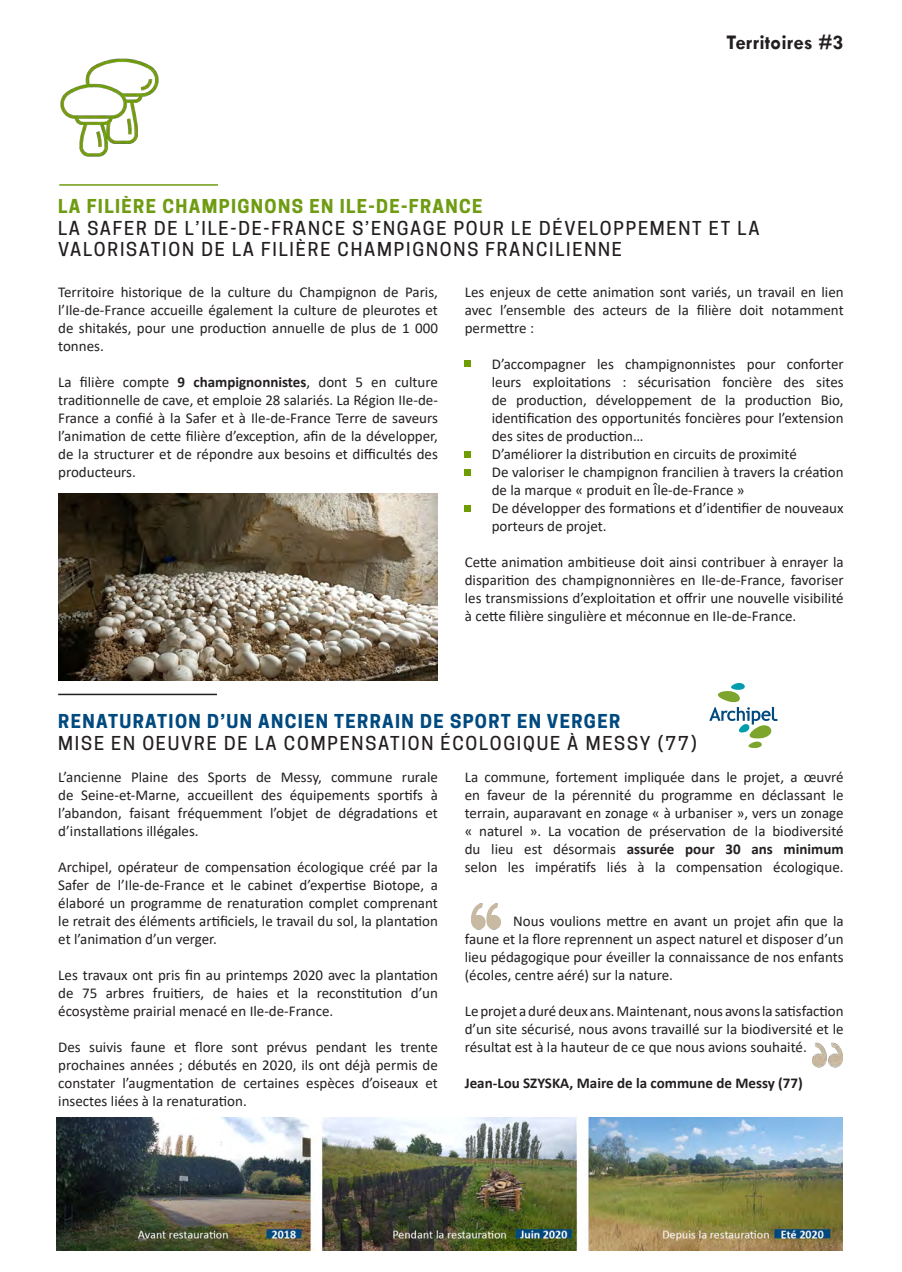
<style>
.page{position:relative;width:902px;height:1272px;background:#fff}
.page>*{position:absolute;margin:0;border:0;box-sizing:border-box;transform-origin:0 0}
.t1{font:700 21px "Tw Cen";color:#231f20}
.t2{font:500 18px/21.6px "Cooper Hewitt";letter-spacing:.1em;color:#231f20}
.t3{font:700 18px "Cooper Hewitt";letter-spacing:.075em;color:#004a7f}
.t4{font:700 18px "Cooper Hewitt";letter-spacing:.075em;color:#6f9c12}
.t5{font:15px/18px "Calibri";color:#231f20;text-align:justify}
.t6{font:700 15px "Calibri";color:#231f20}
.s1{font-weight:700}
</style>
<div class="page">
<img style="left:60px;top:58px;width:99px;height:99px">
<hr style="left:59px;top:184px;width:159px;height:2px;background:#6f9c12">
<img style="left:57px;top:1117px;width:785px;height:133px">
<svg style="left:709px;top:683px;width:68px;height:65px"></svg>
<hr style="left:58px;top:693px;width:159px;height:2px;background:#231f20">
<div style="left:464px;top:360px;width:7px;height:7px;background:#6f9c00"></div>
<div style="left:464px;top:451px;width:7px;height:6px;background:#6f9c00"></div>
<div style="left:464px;top:469px;width:7px;height:6px;background:#6f9c00"></div>
<div style="left:464px;top:505px;width:7px;height:7px;background:#6f9c00"></div>
<img style="left:471px;top:903px;width:30px;height:27px">
<img style="left:812px;top:1042px;width:30px;height:26px">
<img style="left:58px;top:493px;width:380px;height:187px">
<p class="t1" style="left:726px;top:30px;width:119px">Territoires #3</p>
<p class="t4" style="left:58px;top:195px;width:426px">LA FILIÈRE CHAMPIGNONS EN ILE-DE-FRANCE</p>
<p class="t2" style="left:58px;top:217px;width:702px">LA SAFER DE L’ILE-DE-FRANCE S’ENGAGE POUR LE DÉVELOPPEMENT ET LA<br>VALORISATION DE LA FILIÈRE CHAMPIGNONS FRANCILIENNE</p>
<p class="t5" style="left:464px;top:282px;width:380px">Les enjeux de cette animation sont variés, un travail en lien avec l’ensemble des acteurs de la filière doit notamment permettre :</p>
<p class="t5" style="left:491px;top:354px;width:353px;text-indent:-27px">• D’accompagner les champignonnistes pour conforter leurs exploitations : sécurisation foncière des sites de production, développement de la production Bio, identification des opportunités foncières pour l’extension des sites de production…</p>
<p class="t5" style="left:464px;top:444px;width:333px">• D’améliorer la distribution en circuits de proximité</p>
<p class="t5" style="left:491px;top:462px;width:353px;text-indent:-27px">• De valoriser le champignon francilien à travers la création de la marque « produit en Île-de-France »</p>
<p class="t5" style="left:491px;top:498px;width:353px;text-indent:-27px">• De développer des formations et d’identifier de nouveaux porteurs de projet.</p>
<p class="t5" style="left:464px;top:552px;width:380px">Cette animation ambitieuse doit ainsi contribuer à enrayer la disparition des champignonnières en Ile-de-France, favoriser les transmissions d’exploitation et offrir une nouvelle visibilité à cette filière singulière et méconnue en Ile-de-France.</p>
<p class="t5" style="left:58px;top:282px;width:381px">Territoire historique de la culture du Champignon de Paris, l’Ile-de-France accueille également la culture de pleurotes et de shitakés, pour une production annuelle de plus de 1 000 tonnes.</p>
<p class="t5" style="left:58px;top:372px;width:381px">La filière compte <span class="s1">9 champignonnistes</span>, dont 5 en culture traditionnelle de cave, et emploie 28 salariés. La Région IIe-de-France a confié à la Safer et à Ile-de-France Terre de saveurs l’animation de cette filière d’exception, afin de la développer, de la structurer et de répondre aux besoins et difficultés des producteurs.</p>
<p class="t3" style="left:58px;top:711px;width:563px">RENATURATION D’UN ANCIEN TERRAIN DE SPORT EN VERGER</p>
<p class="t2" style="left:58px;top:732px;width:640px">MISE EN OEUVRE DE LA COMPENSATION ÉCOLOGIQUE À MESSY (77)</p>
<p class="t5" style="left:58px;top:767px;width:381px">L’ancienne Plaine des Sports de Messy, commune rurale de Seine-et-Marne, accueillent des équipements sportifs à l’abandon, faisant fréquemment l’objet de dégradations et d’installations illégales.</p>
<p class="t5" style="left:58px;top:857px;width:381px">Archipel, opérateur de compensation écologique créé par la Safer de l’Ile-de-France et le cabinet d’expertise Biotope, a élaboré un programme de renaturation complet comprenant le retrait des éléments artificiels, le travail du sol, la plantation et l’animation d’un verger.</p>
<p class="t5" style="left:58px;top:965px;width:381px">Les travaux ont pris fin au printemps 2020 avec la plantation de 75 arbres fruitiers, de haies et la reconstitution d’un écosystème prairial menacé en Ile-de-France.</p>
<p class="t5" style="left:58px;top:1037px;width:381px">Des suivis faune et flore sont prévus pendant les trente prochaines années ; débutés en 2020, ils ont déjà permis de constater l’augmentation de certaines espèces d’oiseaux et insectes liées à la renaturation.</p>
<p class="t5" style="left:464px;top:767px;width:380px">La commune, fortement impliquée dans le projet, a œuvré en faveur de la pérennité du programme en déclassant le terrain, auparavant en zonage « à urbaniser », vers un zonage « naturel ». La vocation de préservation de la biodiversité du lieu est désormais <span class="s1">assurée pour 30 ans minimum </span>selon les impératifs liés à la compensation écologique.</p>
<p class="t5" style="left:464px;top:911px;width:380px;text-indent:48px">Nous voulions mettre en avant un projet afin que la faune et la flore reprennent un aspect naturel et disposer d’un lieu pédagogique pour éveiller la connaissance de nos enfants (écoles, centre aéré) sur la nature.</p>
<p class="t5" style="left:464px;top:1001px;width:380px">Le projet a duré deux ans. Maintenant, nous avons la satisfaction d’un site sécurisé, nous avons travaillé sur la biodiversité et le résultat est à la hauteur de ce que nous avions souhaité.</p>
<p class="t6" style="left:464px;top:1072px;width:339px">Jean-Lou SZYSKA, Maire de la commune de Messy (77)</p>
</div>
